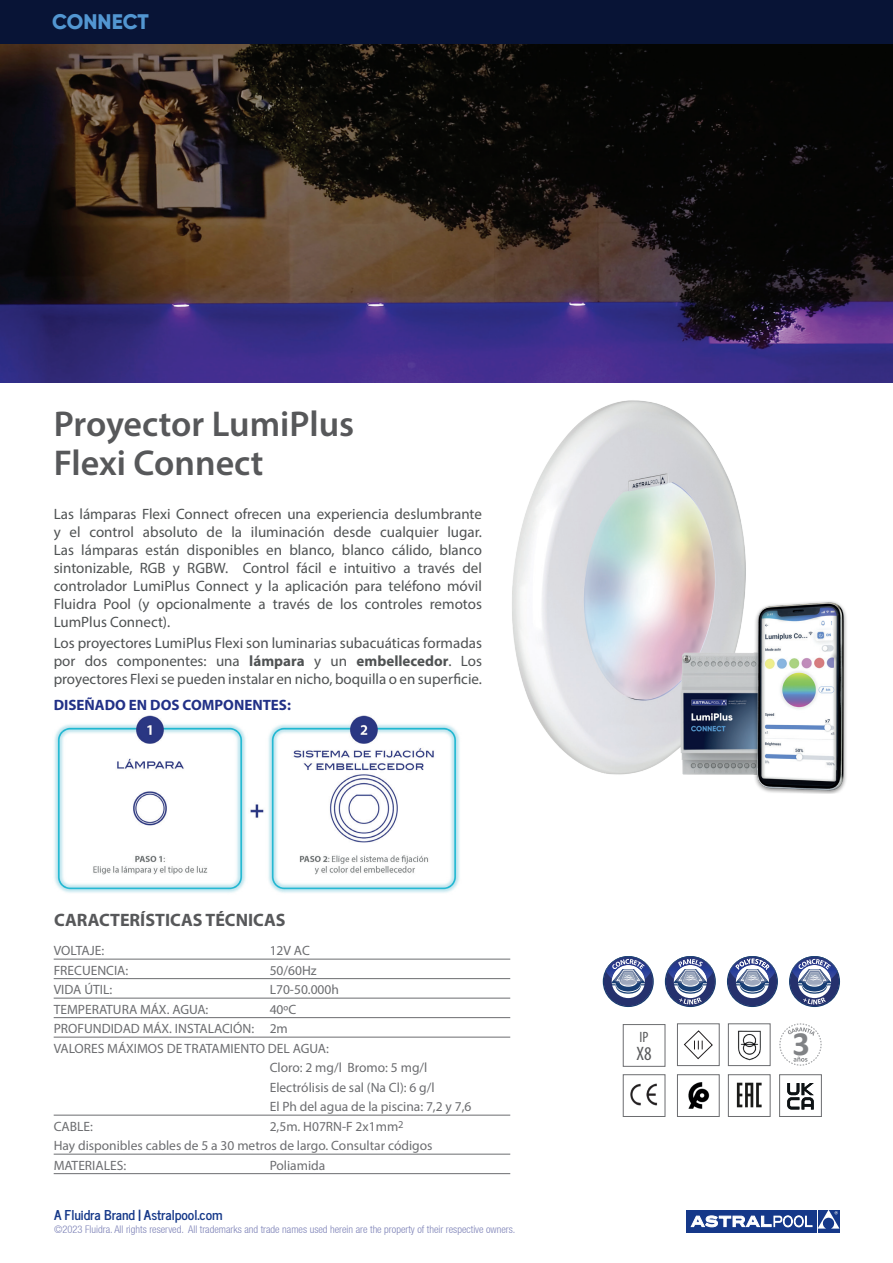
<style>
.page{position:relative;width:893px;height:1263px;background:#fff}
.page>*{position:absolute;margin:0;border:0;box-sizing:border-box;transform-origin:0 0}
.t1{font:600 36px/39px "Myriad Pro";color:#57585a}
.t2{font:700 34.05px "Calibri";color:#808285}
.t3{font:800 21px "Gilroy";letter-spacing:-.005em;color:#5296d1}
.t4{font:condensed 19.5px "Myriad Pro";color:#57585a}
.t5{font:700 18px "Myriad Pro";color:#57585a}
.t6{font:15px/18px "Myriad Pro";color:#4f5253;text-align:justify}
.t7{font:700 15px "Myriad Pro";color:#223187}
.t8{font:condensed 15px "Myriad Pro";color:#57585a}
.t9{font:13.5px/19.5px "Myriad Pro";color:#6c6d70}
.t10{font:700 13.5px "News Cycle";color:#153889}
.t11{font:300 condensed 10.5px "Helvetica Neue LT";color:#7d82b7}
.s1{font-weight:700}
</style>
<div class="page">
<svg style="left:686px;top:1210px;width:154px;height:23px"></svg>
<div style="left:687px;top:1210px;width:130px;height:22px;background:#153889"></div>
<svg style="left:817px;top:1228px;width:22px;height:4px"></svg>
<svg style="left:691px;top:1210px;width:148px;height:18px"></svg>
<div style="left:0;top:0;width:893px;height:45px;background:#081436"></div>
<img style="left:0;top:45px;width:893px;height:338px">
<hr style="left:54px;top:959px;width:456px;height:1px;background:#6c6d70">
<hr style="left:54px;top:978px;width:456px;height:1px;background:#6c6d70">
<hr style="left:54px;top:998px;width:456px;height:1px;background:#6c6d70">
<hr style="left:54px;top:1017px;width:456px;height:1px;background:#6c6d70">
<hr style="left:54px;top:1037px;width:456px;height:1px;background:#6c6d70">
<hr style="left:54px;top:1115px;width:456px;height:1px;background:#6c6d70">
<hr style="left:54px;top:1154px;width:456px;height:1px;background:#6c6d70">
<hr style="left:54px;top:1173px;width:456px;height:1px;background:#6c6d70">
<div style="left:623px;top:1074px;width:42px;height:43px;border:1px solid #6c6d70"></div>
<img style="left:630px;top:1084px;width:28px;height:22px">
<div style="left:623px;top:1024px;width:42px;height:43px;border:1px solid #6c6d70"></div>
<div style="left:728px;top:1023px;width:42px;height:43px;border:1px solid #6c6d70"></div>
<img style="left:738px;top:1030px;width:23px;height:31px">
<div style="left:677px;top:1023px;width:43px;height:43px;border:1px solid #6c6d70"></div>
<svg style="left:684px;top:1030px;width:29px;height:30px"></svg>
<svg style="left:779px;top:1023px;width:43px;height:43px"></svg>
<img style="left:688px;top:1082px;width:21px;height:27px">
<div style="left:677px;top:1074px;width:43px;height:43px;border:1px solid #6c6d70"></div>
<div style="left:728px;top:1074px;width:42px;height:43px;border:1px solid #6c6d70"></div>
<svg style="left:737px;top:1083px;width:25px;height:24px"></svg>
<div style="left:779px;top:1074px;width:43px;height:43px;border:1px solid #6c6d70"></div>
<svg style="left:787px;top:1083px;width:27px;height:26px"></svg>
<svg style="left:665px;top:956px;width:51px;height:51px"></svg>
<svg style="left:727px;top:956px;width:51px;height:51px"></svg>
<svg style="left:789px;top:956px;width:51px;height:51px"></svg>
<svg style="left:603px;top:956px;width:51px;height:51px"></svg>
<img style="left:512px;top:400px;width:335px;height:393px">
<img style="left:54px;top:716px;width:406px;height:177px">
<h3 class="t3" style="left:52px;top:9px;width:98px">CONNECT</h3>
<h1 class="t1" style="left:54px;top:404px;width:302px">Proyector LumiPlus<br>Flexi Connect</h1>
<p class="t6" style="left:54px;top:505px;width:430px">Las lámparas Flexi Connect ofrecen una experiencia deslumbrante y el control absoluto de la iluminación desde cualquier lugar.<br>Las lámparas están disponibles en blanco, blanco cálido, blanco sintonizable, RGB y RGBW. Control fácil e intuitivo a través del controlador LumiPlus Connect y la aplicación para teléfono móvil Fluidra Pool (y opcionalmente a través de los controles remotos LumPlus Connect).</p>
<p class="t6" style="left:54px;top:634px;width:430px">Los proyectores LumiPlus Flexi son luminarias subacuáticas formadas por dos componentes: una <span class="s1">lámpara</span> y un <span class="s1">embellecedor</span>. Los proyectores Flexi se pueden instalar en nicho, boquilla o en superficie.</p>
<p class="t7" style="left:54px;top:695px;width:239px">DISEÑADO EN DOS COMPONENTES:</p>
<p class="t5" style="left:54px;top:908px;width:233px">CARACTERÍSTICAS TÉCNICAS</p>
<p class="t9" style="left:54px;top:941px;width:52px">VOLTAJE:</p>
<p class="t9" style="left:270px;top:941px;width:42px">12V AC</p>
<p class="t9" style="left:54px;top:960px;width:76px">FRECUENCIA:</p>
<p class="t9" style="left:270px;top:960px;width:49px">50/60Hz</p>
<p class="t9" style="left:54px;top:980px;width:60px">VIDA ÚTIL:</p>
<p class="t9" style="left:270px;top:980px;width:71px">L70-50.000h</p>
<p class="t9" style="left:54px;top:999px;width:156px">TEMPERATURA MÁX. AGUA:</p>
<p class="t9" style="left:270px;top:999px;width:28px">40ºC</p>
<p class="t9" style="left:54px;top:1019px;width:236px">PROFUNDIDAD MÁX. INSTALACIÓN: 2m</p>
<p class="t9" style="left:54px;top:1038px;width:277px">VALORES MÁXIMOS DE TRATAMIENTO DEL AGUA:</p>
<p class="t9" style="left:270px;top:1058px;width:159px">Cloro: 2 mg/l Bromo: 5 mg/l</p>
<p class="t9" style="left:270px;top:1077px;width:166px">Electrólisis de sal (Na Cl): 6 g/l</p>
<p class="t9" style="left:270px;top:1097px;width:203px">El Ph del agua de la piscina: 7,2 y 7,6</p>
<p class="t9" style="left:54px;top:1116px;width:41px">CABLE:</p>
<p class="t9" style="left:54px;top:1116px;width:380px;text-indent:216px">2,5m. H07RN-F 2x1mm<sup>2<br></sup>Hay disponibles cables de 5 a 30 metros de largo. Consultar códigos<br>MATERIALES:</p>
<p class="t9" style="left:270px;top:1155px;width:57px">Poliamida</p>
<p class="t10" style="left:54px;top:1203px;width:170px">A Fluidra Brand | Astralpool.com</p>
<p class="t11" style="left:54px;top:1223px;width:463px">©2023 Fluidra. All rights reserved. All trademarks and trade names used herein are the property of their respective owners.</p>
<p class="t8" style="left:640px;top:1028px;width:10px">IP</p>
<h3 class="t4" style="left:636px;top:1042px;width:17px">X8</h3>
<h2 class="t2" style="left:793px;top:1019px;width:19px">3</h2>
</div>
